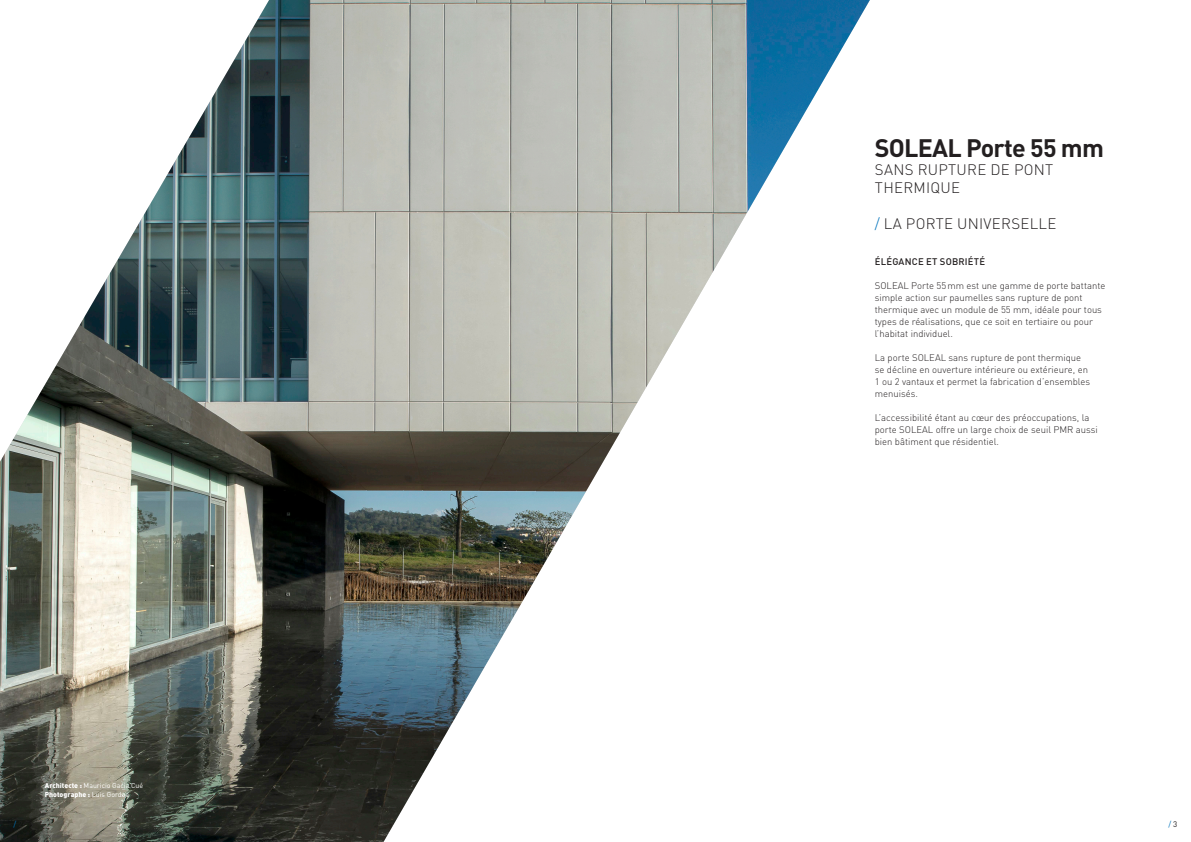
<style>
.page{position:relative;width:1191px;height:842px;background:#fff}
.page>*{position:absolute;margin:0;border:0;box-sizing:border-box;transform-origin:0 0}
.t1{font:700 25px "DIN Pro";letter-spacing:-.03em;color:#231f20}
.t2{font:300 15px/18px "DIN Pro";letter-spacing:.02em;color:#231f20}
._2017_Texte{font:300 9.5px/12px "DIN Pro";color:#231f20}
._2017_Titre_3{font:500 9.5px "DIN Pro";letter-spacing:.02em;color:#231f20}
.t3{font:8px "DIN Pro";color:#0073bc}
.t4{font:7px "DIN Pro";color:#fff}
.t5{font:900 7px "DIN Pro";color:#fff}
.s1{font-weight:900}
.s2{font-weight:400}
.s3{color:#0073bc}
.s4{color:#231f20}
</style>
<div class="page">
<img style="left:0;top:0;width:870px;height:842px">
<p class="t4" style="left:45px;top:780px;width:100px"><span class="s1">Architecte :</span> Mauricio Gacia Cué</p>
<p class="t5" style="left:45px;top:788px;width:86px">Photographe : <span class="s2">Luis Gordoa</span></p>
<p class="t1" style="left:874px;top:127px;width:231px">SOLEAL Porte 55 mm</p>
<p class="t2" style="left:875px;top:159px;width:180px">SANS RUPTURE DE PONT<br>THERMIQUE</p>
<p class="t2" style="left:874px;top:213px;width:183px"><span class="s3">/</span> LA PORTE UNIVERSELLE</p>
<p class="_2017_Titre_3" style="left:875px;top:254px;width:112px">ÉLÉGANCE ET SOBRIÉTÉ</p>
<p class="_2017_Texte" style="left:874px;top:278px;width:232px">SOLEAL Porte 55mm est une gamme de porte battante simple action sur paumelles sans rupture de pont thermique avec un module de 55 mm, idéale pour tous types de réalisations, que ce soit en tertiaire ou pour l’habitat individuel.</p>
<p class="_2017_Texte" style="left:874px;top:350px;width:217px">La porte SOLEAL sans rupture de pont thermique se décline en ouverture intérieure ou extérieure, en 1 ou 2 vantaux et permet la fabrication d’ensembles menuisés.</p>
<p class="_2017_Texte" style="left:874px;top:410px;width:225px">L’accessibilité étant au cœur des préoccupations, la porte SOLEAL offre un large choix de seuil PMR aussi bien bâtiment que résidentiel.</p>
<p class="t3" style="left:13px;top:818px;width:11px">/ <span class="s4">2</span></p>
<p class="t3" style="left:1168px;top:818px;width:11px">/ <span class="s4">3</span></p>
</div>
